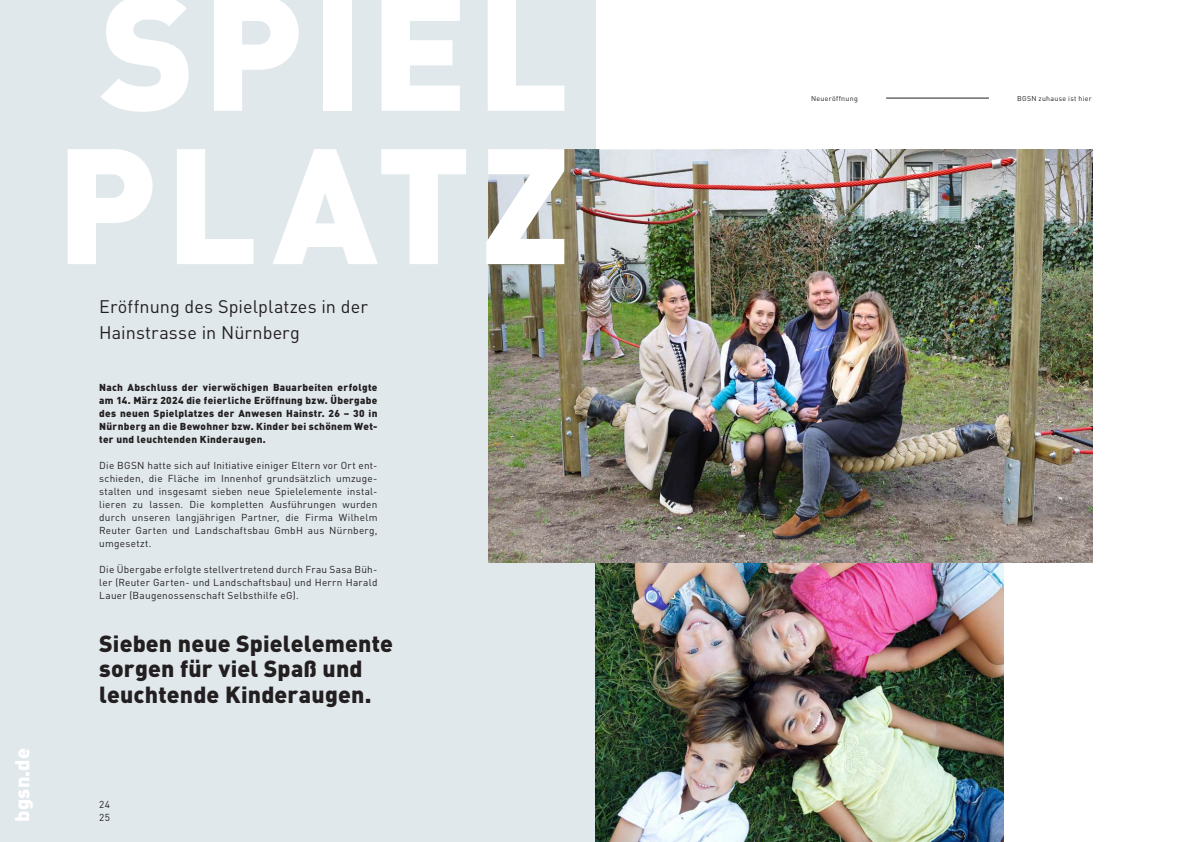
<style>
.page{position:relative;width:1191px;height:842px;background:#fff}
.page>*{position:absolute;margin:0;border:0;box-sizing:border-box;transform-origin:0 0}
.t1{font:900 161.6px/153.3px "DIN Pro";letter-spacing:.05em;color:#fff}
.t2{font:900 23px/26px "DIN Pro";letter-spacing:.005em;color:#231f20}
.t3{font:900 20px "DIN Pro";letter-spacing:.01em;color:#fff}
.t4{font:18px/26px "DIN Pro";letter-spacing:.005em;color:#231f20}
.t5{font:10px/13px "DIN Pro";letter-spacing:.025em;color:#231f20;text-align:justify}
.t6{font:900 10px/13px "DIN Pro";letter-spacing:.03em;color:#231f20;text-align:justify}
.t7{font:7px "DIN Pro";letter-spacing:.04em;color:#231f20}
</style>
<div class="page">
<div style="left:0;top:0;width:595px;height:842px;background:#e0e8ec"></div>
<img style="left:595px;top:563px;width:408px;height:279px">
<img style="left:488px;top:150px;width:604px;height:413px">
<hr style="left:886px;top:98px;width:103px;height:1px;background:#231f20">
<h3 class="t3" style="left:6px;top:822px;width:76px;rotate:-90deg">bgsn.de</h3>
<h1 class="t1" style="left:56px;top:-35px;width:514px">SPIEL<br>PLATZ</h1>
<h3 class="t4" style="left:99px;top:293px;width:270px">Eröffnung des Spielplatzes in der<br>Hainstrasse in Nürnberg</h3>
<p class="t6" style="left:99px;top:381px;width:280px">Nach Abschluss der vierwöchigen Bauarbeiten erfolgte am 14. März 2024 die feierliche Eröffnung bzw. Übergabe des neuen Spielplatzes der Anwesen Hainstr. 26 – 30 in Nürnberg an die Bewohner bzw. Kinder bei schönem Wet&shy;ter und leuchtenden Kinderaugen.</p>
<p class="t5" style="left:99px;top:459px;width:280px">Die BGSN hatte sich auf Initiative einiger Eltern vor Ort ent&shy;schieden, die Fläche im Innenhof grundsätzlich umzuge&shy;stalten und insgesamt sieben neue Spielelemente instal&shy;lieren zu lassen. Die kompletten Ausführungen wurden durch unseren langjährigen Partner, die Firma Wilhelm Reuter Garten und Landschaftsbau GmbH aus Nürnberg, umgesetzt.</p>
<p class="t5" style="left:99px;top:563px;width:280px">Die Übergabe erfolgte stellvertretend durch Frau Sasa Büh&shy;ler (Reuter Garten- und Landschaftsbau) und Herrn Harald Lauer (Baugenossenschaft Selbsthilfe eG).</p>
<h2 class="t2" style="left:99px;top:629px;width:295px">Sieben neue Spielelemente sorgen für viel Spaß und leuchtende Kinderaugen.</h2>
<p class="t5" style="left:99px;top:797px;width:12px">24</p>
<p class="t5" style="left:99px;top:810px;width:12px">25</p>
<p class="t7" style="left:811px;top:93px;width:48px">Neueröffnung</p>
<p class="t7" style="left:1017px;top:93px;width:76px">BGSN zuhause ist hier</p>
</div>
